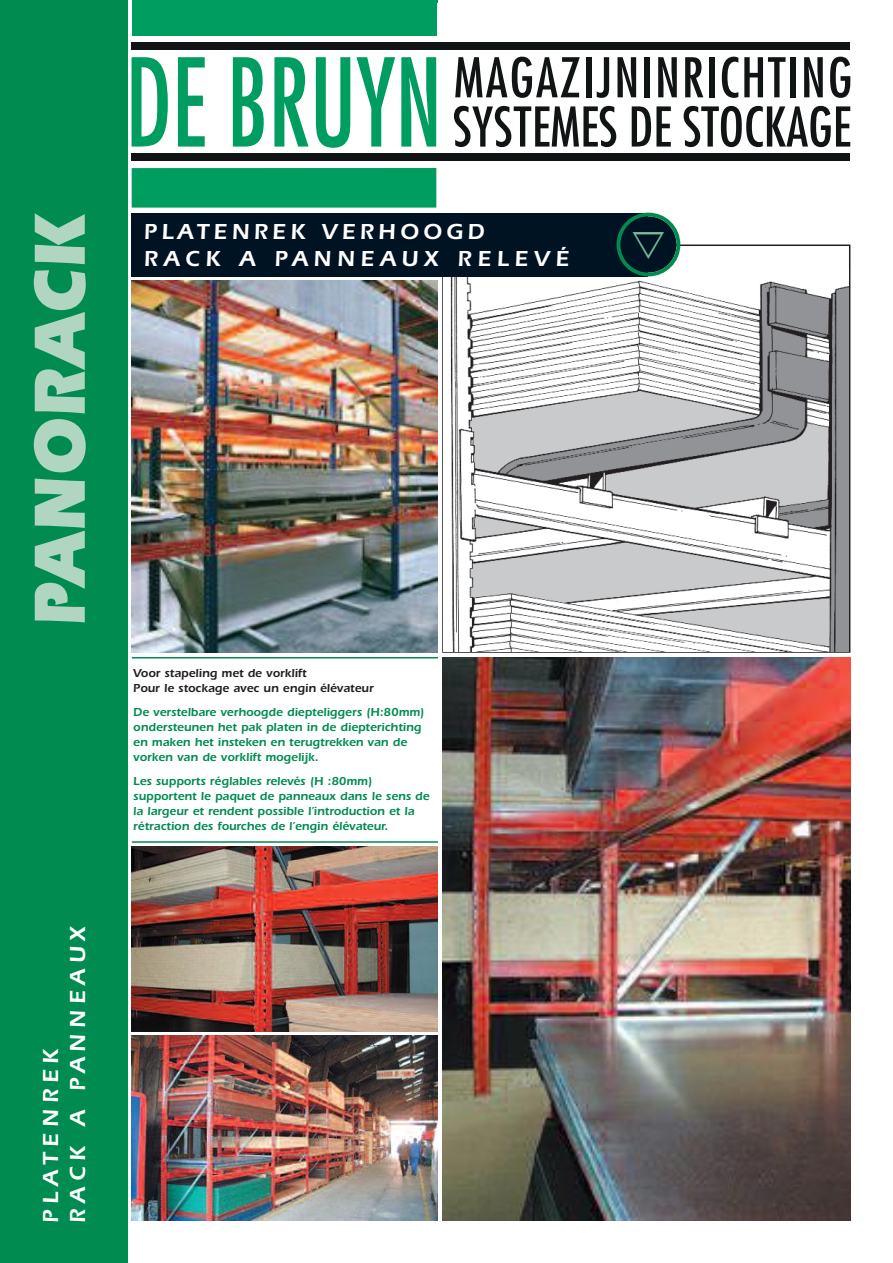
<style>
.page{position:relative;width:893px;height:1263px;background:#fff}
.page>*{position:absolute;margin:0;border:0;box-sizing:border-box;transform-origin:0 0}
.t1{font:900 75px "Itc Eras";letter-spacing:.015em;color:#b0d5c0;scale:.85 1}
.t2{font:600 22.5px/27px "Itc Eras";letter-spacing:.195em;color:#fff}
.t3{font:600 22.5px/27px "Itc Eras";letter-spacing:.255em;color:#fff}
.t4{font:600 12px/15px "Itc Eras";color:#008c51}
.t5{font:600 12px/15px "Itc Eras";color:#241f1f}
</style>
<div class="page">
<hr style="left:132px;top:0;width:305px;height:3px;background:#008c51">
<img style="left:444px;top:276px;width:405px;height:375px">
<div style="left:0;top:0;width:128px;height:1263px;background:#008c51"></div>
<div style="left:132px;top:0;width:304px;height:36px;background:#009d60"></div>
<svg style="left:132px;top:57px;width:36px;height:90px"></svg>
<svg style="left:178px;top:57px;width:27px;height:90px"></svg>
<svg style="left:233px;top:57px;width:31px;height:90px"></svg>
<svg style="left:274px;top:57px;width:34px;height:90px"></svg>
<svg style="left:316px;top:57px;width:34px;height:91px"></svg>
<svg style="left:356px;top:57px;width:39px;height:90px"></svg>
<svg style="left:401px;top:57px;width:35px;height:90px"></svg>
<svg style="left:455px;top:57px;width:125px;height:41px"></svg>
<div style="left:586px;top:57px;width:5px;height:40px;background:#111415"></div>
<svg style="left:597px;top:57px;width:12px;height:41px"></svg>
<svg style="left:617px;top:57px;width:19px;height:40px"></svg>
<div style="left:644px;top:57px;width:6px;height:40px;background:#111415"></div>
<svg style="left:658px;top:57px;width:19px;height:40px"></svg>
<svg style="left:685px;top:57px;width:18px;height:40px"></svg>
<div style="left:709px;top:57px;width:5px;height:40px;background:#111415"></div>
<svg style="left:722px;top:57px;width:16px;height:41px"></svg>
<svg style="left:744px;top:57px;width:41px;height:40px"></svg>
<div style="left:790px;top:57px;width:6px;height:40px;background:#111415"></div>
<svg style="left:804px;top:57px;width:19px;height:40px"></svg>
<svg style="left:830px;top:57px;width:21px;height:41px"></svg>
<svg style="left:454px;top:106px;width:162px;height:41px"></svg>
<svg style="left:632px;top:106px;width:39px;height:41px"></svg>
<svg style="left:684px;top:106px;width:166px;height:41px"></svg>
<div style="left:132px;top:154px;width:718px;height:7px;background:#111415"></div>
<div style="left:132px;top:43px;width:718px;height:7px;background:#111415"></div>
<div style="left:132px;top:168px;width:304px;height:40px;background:#009d60"></div>
<div style="left:132px;top:213px;width:516px;height:63px;background:#001322"></div>
<img style="left:132px;top:281px;width:306px;height:372px">
<img style="left:442px;top:657px;width:408px;height:563px">
<img style="left:132px;top:1035px;width:306px;height:185px">
<img style="left:132px;top:846px;width:306px;height:185px">
<hr style="left:132px;top:657px;width:306px;height:1px;background:#008c51">
<hr style="left:132px;top:841px;width:306px;height:2px;background:#008c51">
<svg style="left:617px;top:213px;width:63px;height:63px"></svg>
<h1 class="t1" style="left:33px;top:626px;width:488px;rotate:-90deg">PANORACK</h1>
<h2 class="t2" style="left:144px;top:220px;width:427px">PLATENREK VERHOOGD<br>RACK A PANNEAUX RELEVÉ</h2>
<h2 class="t3" style="left:40px;top:1223px;width:298px;rotate:-90deg">PLATENREK<br>RACK A PANNEAUX</h2>
<p class="t5" style="left:133px;top:666px;width:242px">Voor stapeling met de vorklift<br>Pour le stockage avec un engin élévateur</p>
<p class="t4" style="left:133px;top:705px;width:293px">De verstelbare verhoogde diepteliggers (H:80mm) ondersteunen het pak platen in de diepterichting en maken het insteken en terugtrekken van de vorken van de vorklift mogelijk.</p>
<p class="t4" style="left:133px;top:774px;width:298px">Les supports réglables relevés (H :80mm) supportent le paquet de panneaux dans le sens de la largeur et rendent possible l’introduction et la rétraction des fourches de l’engin élévateur.</p>
</div>
